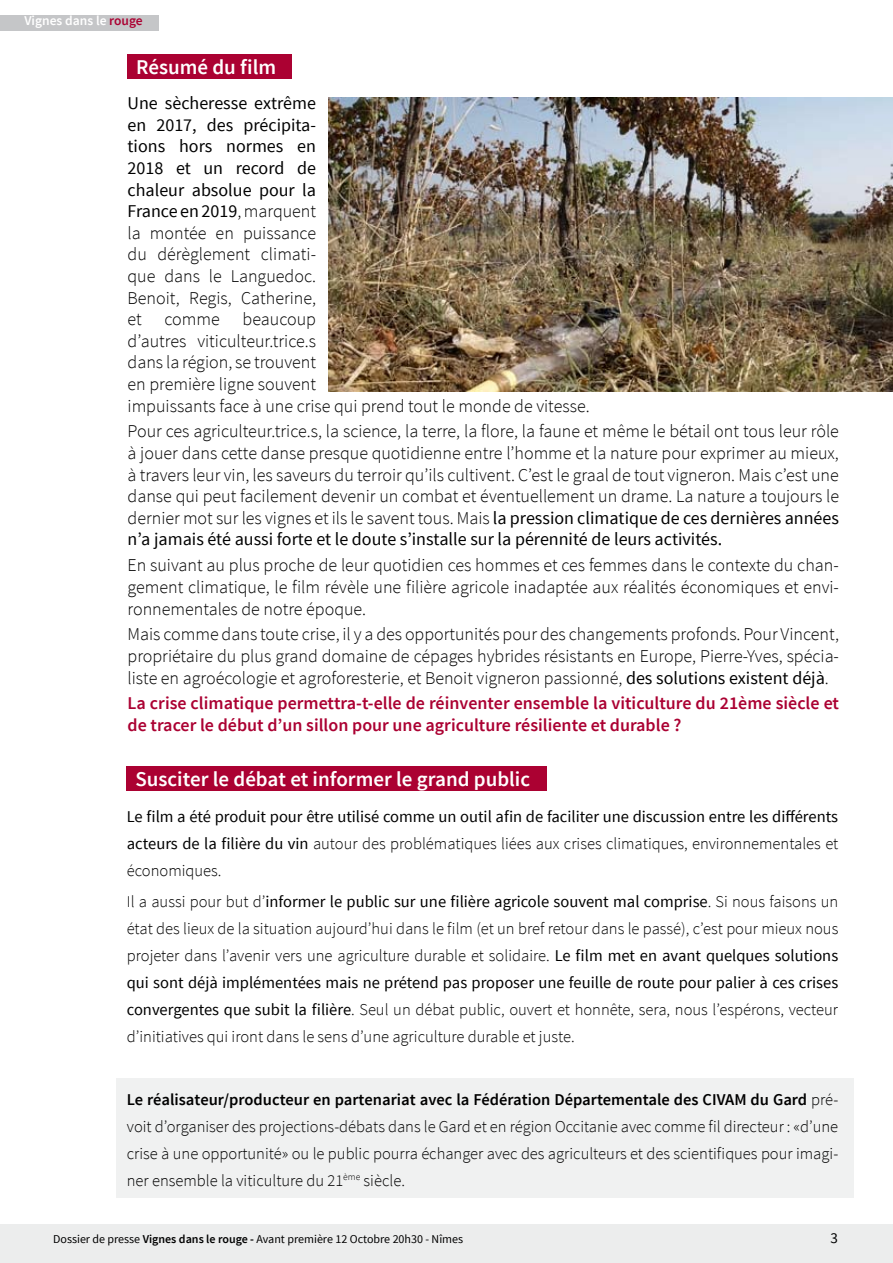
<style>
.page{position:relative;width:893px;height:1263px;background:#fff}
.page>*{position:absolute;margin:0;border:0;box-sizing:border-box;transform-origin:0 0}
.t1{font:600 21px "Source Sans Pro";color:#fff}
.t2{font:300 18px/21.6px "Source Sans Pro";color:#000;text-align:justify}
.t3{font:18px/21.6px "Source Sans Pro";color:#000;text-align:justify}
.t4{font:600 18px/21.6px "Source Sans Pro";color:#ab0132}
.t5{font:300 16.5px/27px "Source Sans Pro";color:#000;text-align:justify}
.t6{font:16.5px/27px "Source Sans Pro";color:#000;text-align:justify}
.t7{font:15px "Source Sans Pro";color:#000}
.t8{font:600 13.5px "Source Sans Pro";color:#fff}
.t9{font:12px "Source Sans Pro";color:#000}
.s1{color:#ab0132}
.s2{font-weight:300}
.s3{font-weight:400}
.s4{font-weight:600}
</style>
<div class="page">
<div style="left:0;top:1225px;width:893px;height:38px;background:#eceded"></div>
<div style="left:0;top:15px;width:158px;height:16px;background:#c5c6c8"></div>
<div style="left:127px;top:766px;width:420px;height:25px;background:#ab0132"></div>
<div style="left:116px;top:1079px;width:738px;height:119px;background:#f0f1f1"></div>
<div style="left:128px;top:54px;width:164px;height:24px;background:#ab0132"></div>
<img style="left:329px;top:98px;width:564px;height:293px">
<p class="t8" style="left:24px;top:12px;width:120px">Vignes dans le <span class="s1">rouge</span></p>
<p class="t1" style="left:136px;top:54px;width:142px">Résumé du film</p>
<p class="t3" style="left:128px;top:93px;width:190px">Une sècheresse extrême en 2017, des précipita&shy;tions hors normes en 2018 et un record de chaleur absolue pour la France en 2019<span class="s2">, marquent la montée en puissance du dérèglement climati&shy;que dans le Languedoc.<br>Benoit, Regis, Catherine, et</span></p>
<p class="t2" style="left:128px;top:308px;width:464px;text-align:left;text-indent:115px">beaucoup<br>d’autres viticulteur.trice.s<br>dans la région, se trouvent<br>en première ligne souvent<br>impuissants face à une crise qui prend tout le monde de vitesse.</p>
<p class="t2" style="left:128px;top:421px;width:713px">Pour ces agriculteur.trice.s, la science, la terre, la flore, la faune et même le bétail ont tous leur rôle à jouer dans cette danse presque quotidienne entre l’homme et la nature pour exprimer au mieux, à travers leur vin, les saveurs du terroir qu’ils cultivent. C’est le graal de tout vigneron. Mais c’est une danse qui peut facilement devenir un combat et éventuellement un drame. La nature a toujours le dernier mot sur les vignes et ils le savent tous. Mais <span class="s3">la pression climatique de ces dernières années n’a jamais été aussi forte et le doute s’installe sur la pérennité de leurs activités.</span></p>
<p class="t2" style="left:128px;top:555px;width:713px">En suivant au plus proche de leur quotidien ces hommes et ces femmes dans le contexte du chan&shy;gement climatique, le film révèle une filière agricole inadaptée aux réalités économiques et envi&shy;ronnementales de notre époque.</p>
<p class="t2" style="left:128px;top:624px;width:713px">Mais comme dans toute crise, il y a des opportunités pour des changements profonds. Pour Vincent, propriétaire du plus grand domaine de cépages hybrides résistants en Europe, Pierre-Yves, spécia&shy;liste en agroécologie et agroforesterie, et Benoit vigneron passionné, <span class="s3">des solutions existent déjà</span>.</p>
<p class="t4" style="left:128px;top:693px;width:713px">La crise climatique permettra-t-elle de réinventer ensemble la viticulture du 21ème siècle et de tracer le début d’un sillon pour une agriculture résiliente et durable ?</p>
<p class="t2" style="left:164px;top:308px;width:57px">comme</p>
<p class="t1" style="left:135px;top:766px;width:396px">Susciter le débat et informer le grand public</p>
<p class="t6" style="left:127px;top:803px;width:713px">Le film a été produit pour être utilisé comme un outil afin de faciliter une discussion entre les différents acteurs de la filière du vin <span class="s2">autour des problématiques liées aux crises climatiques, environnementales et économiques.</span></p>
<p class="t5" style="left:127px;top:888px;width:713px">Il a aussi pour but d’<span class="s3">informer le public sur une filière agricole souvent mal comprise</span>. Si nous faisons un état des lieux de la situation aujourd’hui dans le film (et un bref retour dans le passé), c’est pour mieux nous projeter dans l’avenir vers une agriculture durable et solidaire. <span class="s3">Le film met en avant quelques solutions qui sont déjà implémentées mais ne prétend pas proposer une feuille de route pour palier à ces crises convergentes que subit la filière</span>. Seul un débat public, ouvert et honnête, sera, nous l’espérons, vecteur d’initiatives qui iront dans le sens d’une agriculture durable et juste.</p>
<p class="t5" style="left:127px;top:1086px;width:713px"><span class="s4">Le réalisateur/producteur en partenariat avec la Fédération Départementale des CIVAM du Gard</span> pré&shy;voit d’organiser des projections-débats dans le Gard et en région Occitanie avec comme fil directeur : «d’une crise à une opportunité» ou le public pourra échanger avec des agriculteurs et des scientifiques pour imagi&shy;ner ensemble la viticulture du 21<sup>ème</sup> siècle.</p>
<p class="t9" style="left:53px;top:1231px;width:412px">Dossier de presse <span class="s4">Vignes dans le rouge -</span> Avant première 12 Octobre 20h30 - Nîmes</p>
<p class="t7" style="left:830px;top:1228px;width:9px">3</p>
</div>
